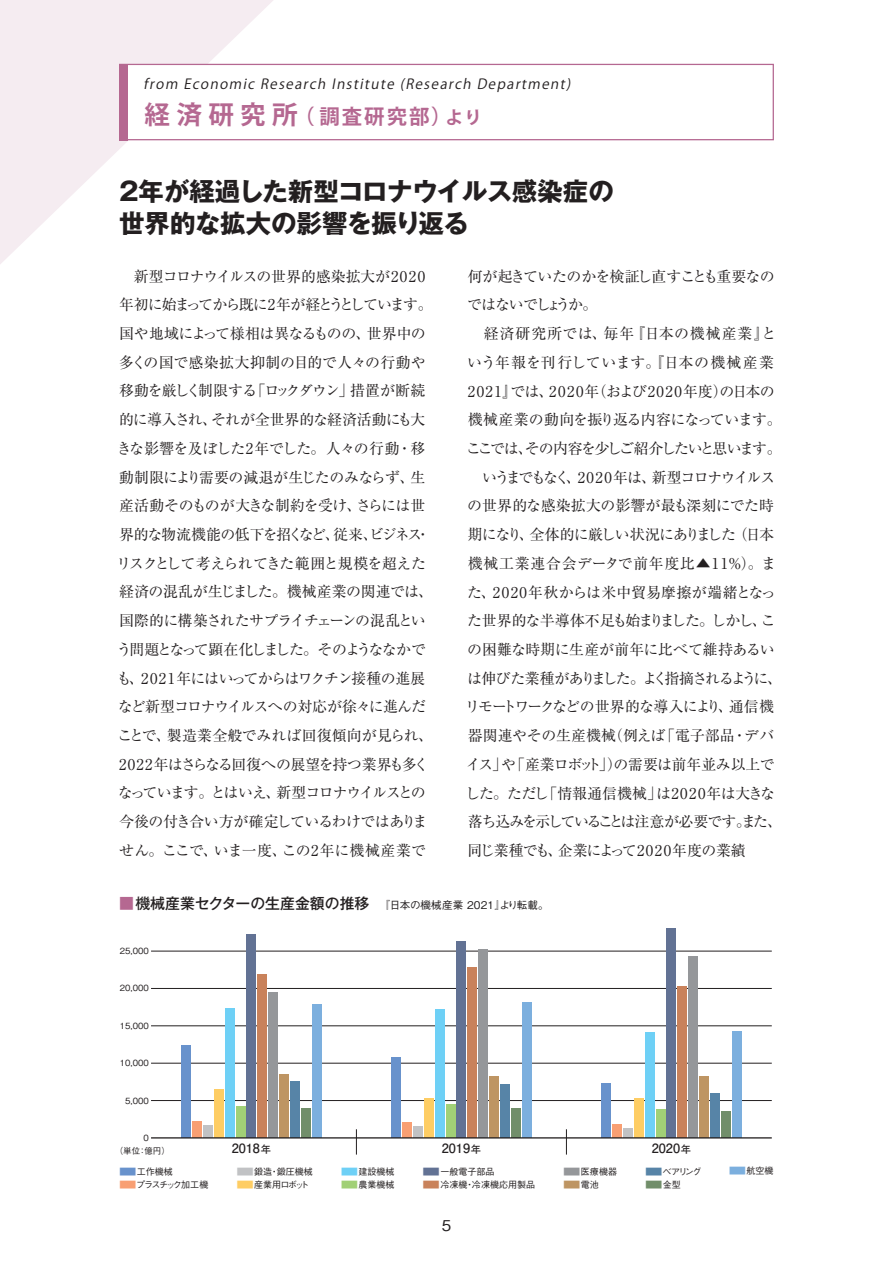
<style>
.page{position:relative;width:893px;height:1263px;background:#fff}
.page>*{position:absolute;margin:0;border:0;box-sizing:border-box;transform-origin:0 0}
.t1{font:700 25.5px/32px "Gothic MB101 Pr 6 N";letter-spacing:-.015em;color:#231f20}
.t2{font:700 20.4px "Koz Go Pr 6 N";letter-spacing:.1em;color:#b56891}
.t3{font:14.85px/28.7px "Ryumin Pr 6 N";letter-spacing:-.035em;color:#231f20}
.t4{font:500 14.85px "Gothic BBB Pr 6 N";color:#231f20}
.t5{font:italic 13.8px "Koz Go Pr 6 N";color:#231f20}
.t6{font:700 12.75px "Futo Go B101 Pr 6 N";color:#231f20}
.t7{font:500 10.65px "Gothic BBB Pr 6 N";letter-spacing:.01em;color:#231f20}
.t8{font:500 9px "Gothic BBB Pr 6 N";color:#231f20}
.t9{font:500 9px "Gothic BBB Pr 6 N";letter-spacing:-.135em;color:#231f20}
.t10{font:500 9px "Gothic BBB Pr 6 N";letter-spacing:-.105em;color:#231f20}
.t11{font:500 8.55px "Gothic BBB Pr 6 N";color:#231f20}
.s1{font-size:25.5px}
.s2{font-size:17.85px}
.s3{font-family:"Gothic MB101 Pr 6 N";font-size:14.85px;color:#b56891}
.s4{font-family:"Gothic MB101 Pr 6 N";font-size:14.85px}
.s5{font-size:10.2px}
.s6{color:#6892cc}
.s7{color:#f89f73}
.s8{color:#5784a7}
.s9{color:#718e6a}
.s10{color:#627294}
.s11{color:#c9825b}
.s12{color:#c1c2c4}
.s13{color:#fecd64}
.s14{color:#95979a}
.s15{color:#be9563}
.s16{color:#6ed0f6}
.s17{color:#a1d076}
.s18{color:#7cafde}
</style>
<div class="page">
<svg style="left:0;top:0;width:273px;height:264px;fill:#f5ecf1"></svg>
<svg style="left:118px;top:63px;width:656px;height:78px"></svg>
<div style="left:119px;top:64px;width:9px;height:76px;background:#b56891"></div>
<hr style="left:151px;top:1100px;width:621px;height:1px;background:#231f20">
<hr style="left:151px;top:1063px;width:621px;height:1px;background:#231f20">
<hr style="left:151px;top:1025px;width:621px;height:1px;background:#231f20">
<hr style="left:151px;top:988px;width:621px;height:1px;background:#231f20">
<hr style="left:151px;top:951px;width:621px;height:1px;background:#231f20">
<div style="left:312px;top:1005px;width:9px;height:133px;background:#7cafde"></div>
<div style="left:301px;top:1108px;width:10px;height:30px;background:#718e6a"></div>
<div style="left:290px;top:1082px;width:10px;height:56px;background:#5784a7"></div>
<div style="left:279px;top:1075px;width:10px;height:63px;background:#be9563"></div>
<div style="left:268px;top:992px;width:10px;height:146px;background:#95979a"></div>
<div style="left:257px;top:975px;width:10px;height:163px;background:#c9825b"></div>
<div style="left:246px;top:934px;width:10px;height:204px;background:#627294"></div>
<div style="left:236px;top:1107px;width:9px;height:31px;background:#a1d076"></div>
<div style="left:225px;top:1008px;width:10px;height:130px;background:#6ed0f6"></div>
<div style="left:214px;top:1089px;width:10px;height:49px;background:#fecd64"></div>
<div style="left:203px;top:1126px;width:10px;height:12px;background:#c1c2c4"></div>
<div style="left:192px;top:1121px;width:10px;height:17px;background:#f89f73"></div>
<div style="left:181px;top:1045px;width:10px;height:93px;background:#6892cc"></div>
<div style="left:522px;top:1003px;width:9px;height:135px;background:#7cafde"></div>
<div style="left:511px;top:1108px;width:10px;height:30px;background:#718e6a"></div>
<div style="left:500px;top:1085px;width:10px;height:53px;background:#5784a7"></div>
<div style="left:489px;top:1076px;width:10px;height:62px;background:#be9563"></div>
<div style="left:478px;top:949px;width:10px;height:189px;background:#95979a"></div>
<div style="left:467px;top:967px;width:10px;height:171px;background:#c9825b"></div>
<div style="left:456px;top:942px;width:10px;height:196px;background:#627294"></div>
<div style="left:446px;top:1104px;width:9px;height:34px;background:#a1d076"></div>
<div style="left:435px;top:1010px;width:10px;height:128px;background:#6ed0f6"></div>
<div style="left:424px;top:1098px;width:10px;height:40px;background:#fecd64"></div>
<div style="left:413px;top:1126px;width:10px;height:12px;background:#c1c2c4"></div>
<div style="left:402px;top:1122px;width:10px;height:16px;background:#f89f73"></div>
<div style="left:391px;top:1058px;width:10px;height:80px;background:#6892cc"></div>
<div style="left:732px;top:1031px;width:9px;height:107px;background:#7cafde"></div>
<div style="left:721px;top:1111px;width:10px;height:27px;background:#718e6a"></div>
<div style="left:710px;top:1094px;width:10px;height:44px;background:#5784a7"></div>
<div style="left:699px;top:1076px;width:10px;height:62px;background:#be9563"></div>
<div style="left:688px;top:956px;width:10px;height:182px;background:#95979a"></div>
<div style="left:677px;top:986px;width:10px;height:152px;background:#c9825b"></div>
<div style="left:666px;top:928px;width:10px;height:210px;background:#627294"></div>
<div style="left:656px;top:1109px;width:9px;height:29px;background:#a1d076"></div>
<div style="left:645px;top:1033px;width:10px;height:105px;background:#6ed0f6"></div>
<div style="left:634px;top:1098px;width:10px;height:40px;background:#fecd64"></div>
<div style="left:623px;top:1128px;width:10px;height:10px;background:#c1c2c4"></div>
<div style="left:612px;top:1124px;width:10px;height:14px;background:#f89f73"></div>
<div style="left:601px;top:1084px;width:10px;height:54px;background:#6892cc"></div>
<hr style="left:151px;top:1137px;width:621px;height:1px;background:#231f20">
<svg style="left:356px;top:1129px;width:1px;height:25px"></svg>
<svg style="left:566px;top:1129px;width:1px;height:25px"></svg>
<p class="t5" style="left:144px;top:76px;width:433px">from Economic Research Institute (Research Department)</p>
<h2 class="t2" style="left:145px;top:105px;width:339px"><span class="s1">経済研究所</span>（調査研究部）<span class="s2">より</span></h2>
<h1 class="t1" style="left:119px;top:175px;width:496px">2年が経過した新型コロナウイルス感染症の世界的な拡大の影響を振り返る</h1>
<p class="t3" style="left:117px;top:261px;width:318px">　新型コロナウイルスの世界的感染拡大が2020年初に始まってから既に2年が経とうとしています。国や地域によって様相は異なるものの、世界中の多くの国で感染拡大抑制の目的で人々の行動や移動を厳しく制限する「ロックダウン」措置が断続的に導入され、それが全世界的な経済活動にも大きな影響を及ぼした2年でした。人々の行動・移動制限により需要の減退が生じたのみならず、生産活動そのものが大きな制約を受け、さらには世界的な物流機能の低下を招くなど、従来、ビジネス・リスクとして考えられてきた範囲と規模を超えた経済の混乱が生じました。機械産業の関連では、国際的に構築されたサプライチェーンの混乱という問題となって顕在化しました。そのようななかでも、202 1年にはいってからはワクチン接種の進展など新型コロナウイルスへの対応が徐々に進んだことで、製造業全般でみれば回復傾向が見られ、<br>2022年はさらなる回復への展望を持つ業界も多くなっています。とはいえ、新型コロナウイルスとの今後の付き合い方が確定しているわけではありません。ここで、いま一度、この2年に機械産業で</p>
<p class="t3" style="left:465px;top:261px;width:318px">何が起きていたのかを検証し直すことも重要なのではないでしょうか。<br>　経済研究所では、毎年『日本の機械産業』という年報を刊行しています。『日本の機械産業<br>2021』では、2020年（および2020年度）の日本の機械産業の動向を振り返る内容になっています。ここでは、その内容を少しご紹介したいと思います。　いうまでもなく、2020年は、新型コロナウイルスの世界的な感染拡大の影響が最も深刻にでた時期になり、全体的に厳しい状況にありました（日本機械工業連合会データで前年度比▲11％）。また、2020年秋からは米中貿易摩擦が端緒となった世界的な半導体不足も始まりました。しかし、この困難な時期に生産が前年に比べて維持あるいは伸びた業種がありました。よく指摘されるように、リモートワークなどの世界的な導入により、通信機器関連やその生産機械（例えば「電子部品・デバイス」や「産業ロボット」）の需要は前年並み以上でした。ただし「情報通信機械」は2020年は大きな落ち込みを示していることは注意が必要です。また、同じ業種でも、企業によって2020年度の業績</p>
<p class="t7" style="left:119px;top:897px;width:431px"><span class="s3">■</span><span class="s4">機械産業セクターの生産金額の推移</span> 『日本の機械産業 2021』より転載。</p>
<p class="t11" style="left:120px;top:944px;width:30px">25,000</p>
<p class="t11" style="left:120px;top:981px;width:30px">20,000</p>
<p class="t11" style="left:120px;top:1019px;width:30px">15,000</p>
<p class="t11" style="left:120px;top:1056px;width:30px">10,000</p>
<p class="t11" style="left:125px;top:1093px;width:25px">5,000</p>
<p class="t11" style="left:144px;top:1131px;width:7px">0</p>
<p class="t11" style="left:115px;top:1143px;width:57px">（単位：億円）</p>
<p class="t6" style="left:232px;top:1137px;width:41px">2018<span class="s5">年</span></p>
<p class="t6" style="left:442px;top:1137px;width:41px">2019<span class="s5">年</span></p>
<p class="t6" style="left:652px;top:1137px;width:41px">2020<span class="s5">年</span></p>
<p class="t8" style="left:119px;top:1164px;width:56px"><span class="s6">■</span>工作機械</p>
<p class="t9" style="left:119px;top:1178px;width:91px"><span class="s7">■</span>プラスチック加工機</p>
<p class="t8" style="left:645px;top:1164px;width:58px"><span class="s8">■</span>ベアリング</p>
<p class="t8" style="left:645px;top:1178px;width:38px"><span class="s9">■</span>金型</p>
<p class="t8" style="left:422px;top:1164px;width:74px"><span class="s10">■</span>一般電子部品</p>
<p class="t8" style="left:422px;top:1178px;width:114px"><span class="s11">■</span>冷凍機・冷凍機応用製品</p>
<p class="t8" style="left:236px;top:1164px;width:78px"><span class="s12">■</span>鍛造・鍛圧機械</p>
<p class="t10" style="left:236px;top:1178px;width:75px"><span class="s13">■</span>産業用ロボット</p>
<p class="t8" style="left:563px;top:1164px;width:56px"><span class="s14">■</span>医療機器</p>
<p class="t8" style="left:563px;top:1178px;width:38px"><span class="s15">■</span>電池</p>
<p class="t8" style="left:340px;top:1164px;width:56px"><span class="s16">■</span>建設機械</p>
<p class="t8" style="left:340px;top:1178px;width:56px"><span class="s17">■</span>農業機械</p>
<p class="t4" style="left:442px;top:1214px;width:11px">5</p>
<p class="t8" style="left:728px;top:1163px;width:47px"><span class="s18">■</span>航空機</p>
</div>
